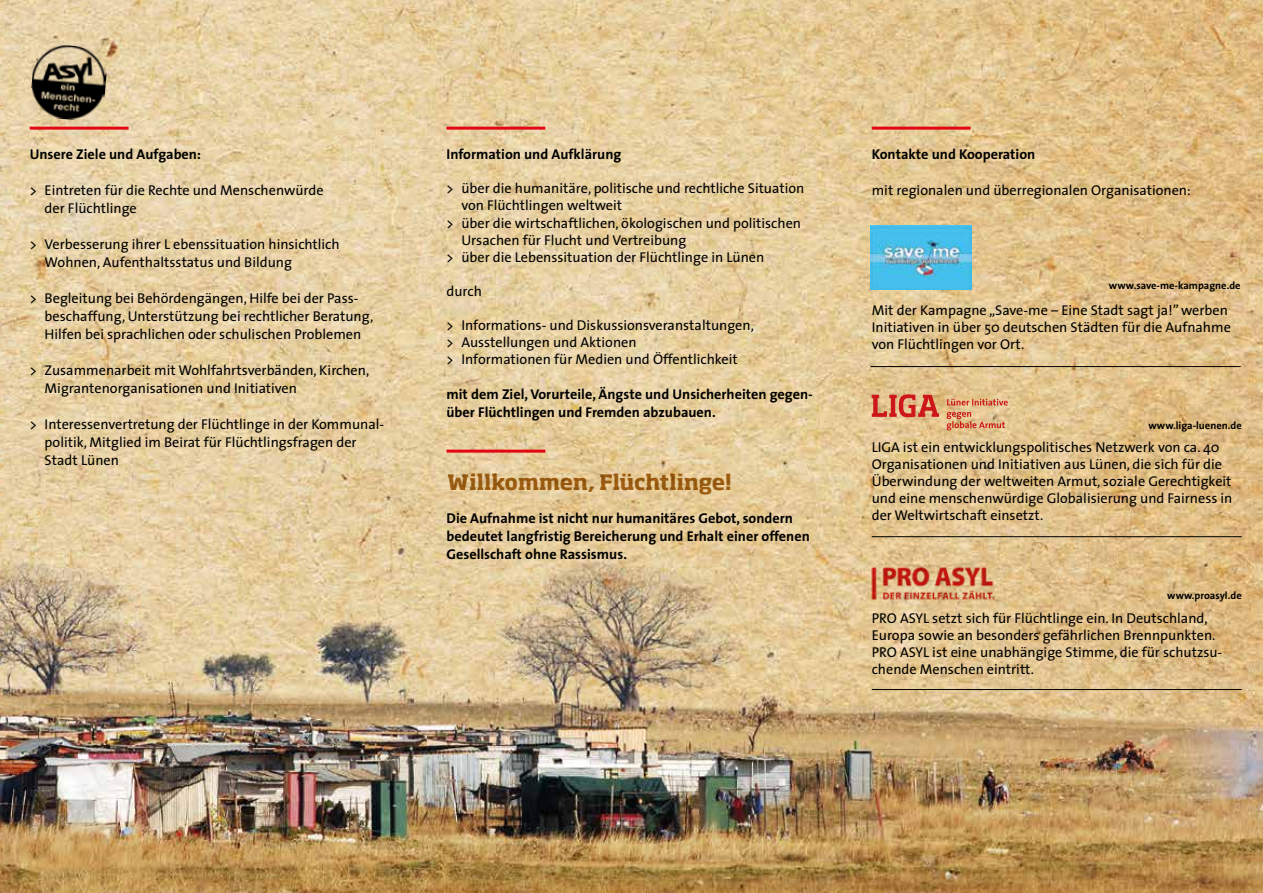
<style>
.page{position:relative;width:1263px;height:893px;background:#fff}
.page>*{position:absolute;margin:0;border:0;box-sizing:border-box;transform-origin:0 0}
.t1{font:700 21px "Soho Std";color:#a9711b}
.t2{font:14.25px/17.1px "The Sans";color:#000}
.t3{font:700 14.25px/18px "The Sans";color:#000}
.t4{font:700 10.5px "The Sans";color:#000}
</style>
<div class="page">
<img style="left:0;top:0;width:1263px;height:893px">
<hr style="left:30px;top:127px;width:99px;height:3px;background:#e30613">
<hr style="left:446px;top:127px;width:99px;height:3px;background:#e30613">
<hr style="left:446px;top:450px;width:99px;height:3px;background:#e30613">
<hr style="left:872px;top:127px;width:99px;height:3px;background:#e30613">
<img style="left:871px;top:225px;width:101px;height:65px">
<svg style="left:947px;top:412px;width:58px;height:18px"></svg>
<svg style="left:947px;top:399px;width:61px;height:7px"></svg>
<svg style="left:872px;top:394px;width:67px;height:23px;background:#d77056"></svg>
<img style="left:29px;top:43px;width:80px;height:79px">
<hr style="left:871px;top:366px;width:370px;height:1px;background:#000">
<hr style="left:872px;top:536px;width:370px;height:1px;background:#000">
<hr style="left:872px;top:689px;width:370px;height:1px;background:#000">
<img style="left:866px;top:561px;width:135px;height:43px">
<p class="t3" style="left:30px;top:145px;width:173px">Unsere Ziele und Aufgaben:</p>
<p class="t2" style="left:45px;top:181px;width:281px;line-height:18px;text-indent:-15px">&gt; Eintreten für die Rechte und Menschenwürde der Flüchtlinge</p>
<p class="t2" style="left:45px;top:235px;width:297px;line-height:18px;text-indent:-15px">&gt; Verbesserung ihrer L ebenssituation hinsichtlich<br>Wohnen, Aufenthaltsstatus und Bildung</p>
<p class="t2" style="left:45px;top:289px;width:330px;line-height:18px;text-indent:-15px">&gt; Begleitung bei Behördengängen, Hilfe bei der Pass&shy;beschaffung, Unterstützung bei rechtlicher Beratung,<br>Hilfen bei sprachlichen oder schulischen Problemen</p>
<p class="t2" style="left:45px;top:361px;width:326px;line-height:18px;text-indent:-15px">&gt; Zusammenarbeit mit Wohlfahrtsverbänden, Kirchen,<br>Migrantenorganisationen und Initiativen</p>
<p class="t2" style="left:45px;top:415px;width:341px;line-height:18px;text-indent:-15px">&gt; Interessenvertretung der Flüchtlinge in der Kommunal&shy;politik, Mitglied im Beirat für Flüchtlingsfragen der<br>Stadt Lünen</p>
<p class="t3" style="left:446px;top:145px;width:176px">Information und Aufklärung</p>
<p class="t2" style="left:446px;top:180px;width:359px">&gt; über die humanitäre, politische und rechtliche Situation</p>
<p class="t2" style="left:461px;top:197px;width:162px">von Flüchtlingen weltweit</p>
<p class="t2" style="left:446px;top:214px;width:356px">&gt; über die wirtschaftlichen, ökologischen und politischen</p>
<p class="t2" style="left:461px;top:231px;width:226px">Ursachen für Flucht und Vertreibung</p>
<p class="t2" style="left:446px;top:248px;width:319px">&gt; über die Lebenssituation der Flüchtlinge in Lünen</p>
<p class="t2" style="left:446px;top:282px;width:37px">durch</p>
<p class="t2" style="left:446px;top:316px;width:309px">&gt; Informations- und Diskussionsveranstaltungen, &gt; Ausstellungen und Aktionen<br>&gt; Informationen für Medien und Öffentlichkeit</p>
<p class="t3" style="left:446px;top:385px;width:368px">mit dem Ziel, Vorurteile, Ängste und Unsicherheiten gegen&shy;über Flüchtlingen und Fremden abzubauen.</p>
<h1 class="t1" style="left:448px;top:469px;width:286px">Willkommen, Flüchtlinge!</h1>
<p class="t3" style="left:446px;top:509px;width:365px">Die Aufnahme ist nicht nur humanitäres Gebot, sondern bedeutet langfristig Bereicherung und Erhalt einer offenen<br>Gesellschaft ohne Rassismus.</p>
<p class="t3" style="left:872px;top:145px;width:165px">Kontakte und Kooperation</p>
<p class="t2" style="left:872px;top:181px;width:320px">mit regionalen und überregionalen Organisationen:</p>
<p class="t4" style="left:1109px;top:277px;width:133px">www.save-me-kampagne.de</p>
<p class="t2" style="left:872px;top:301px;width:361px">Mit der Kampagne „Save-me – Eine Stadt sagt ja!” werben<br>Initiativen in über 50 deutschen Städten für die Aufnahme von Flüchtlingen vor Ort.</p>
<p class="t4" style="left:1148px;top:416px;width:95px">www.liga-luenen.de</p>
<p class="t2" style="left:872px;top:438px;width:362px">LIGA ist ein entwicklungspolitisches Netzwerk von ca. 40<br>Organisationen und Initiativen aus Lünen, die sich für die Überwindung der weltweiten Armut, soziale Gerechtigkeit und eine menschenwürdige Globalisierung und Fairness in der Weltwirtschaft einsetzt.</p>
<p class="t4" style="left:1167px;top:586px;width:76px">www.proasyl.de</p>
<p class="t2" style="left:872px;top:609px;width:352px">PRO ASYL setzt sich für Flüchtlinge ein. In Deutschland, Europa sowie an besonders gefährlichen Brennpunkten.<br>PRO ASYL ist eine unabhängige Stimme, die für schutzsu&shy;chende Menschen eintritt.</p>
</div>
